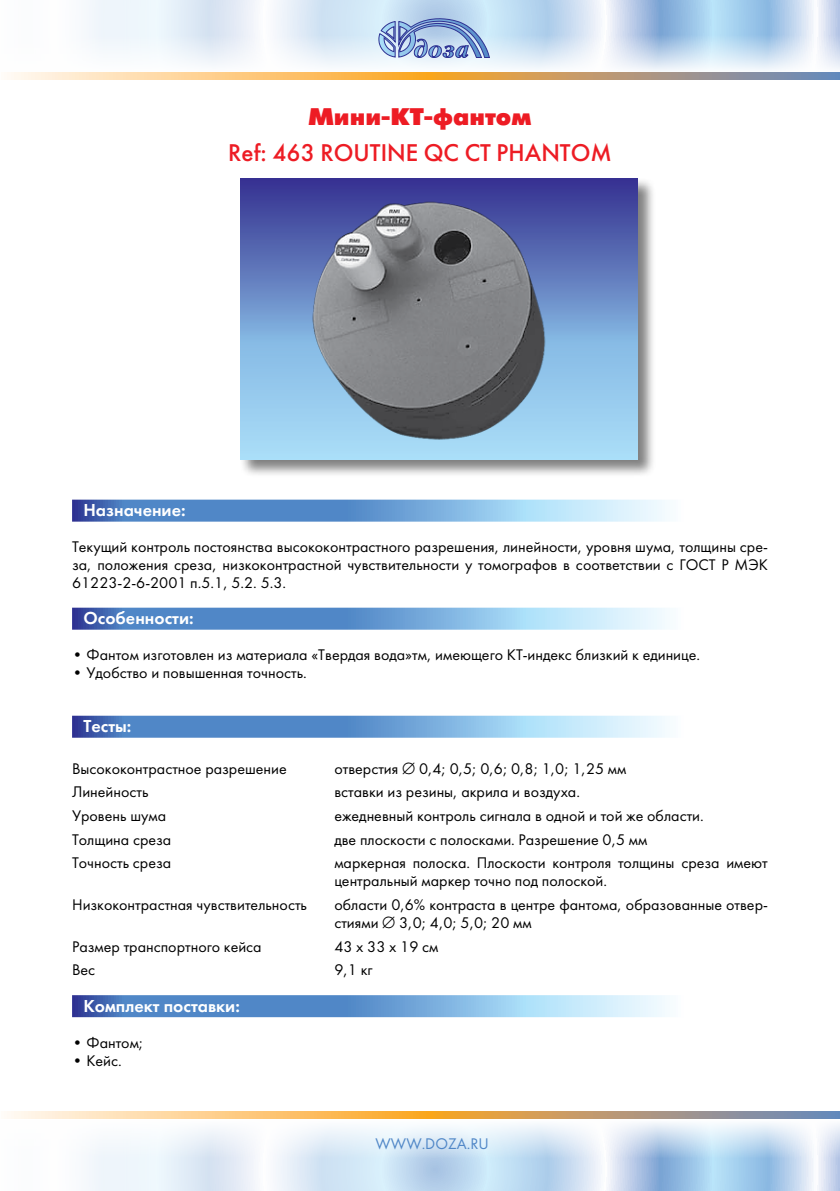
<style>
.page{position:relative;width:840px;height:1191px;background:#fff}
.page>*{position:absolute;margin:0;border:0;box-sizing:border-box;transform-origin:0 0}
.t1{font:24px "Futura Futuris";color:#ed1c24}
.t2{font:24px "Futura Futuris X";color:#ed1c24}
.t3{font:18px "Futura Demi";color:#fff}
.t4{font:16px/18px "Futura";color:#000}
.t5{font:16px "Futura";color:#5087c7}
</style>
<div class="page">
<svg style="left:87px;top:0;width:752px;height:34px;background:#cadff2"></svg>
<svg style="left:87px;top:1158px;width:752px;height:33px;background:#cadef1"></svg>
<svg style="left:7px;top:1111px;width:832px;height:8px;background:#d8b380"></svg>
<svg style="left:88px;top:34px;width:751px;height:37px"></svg>
<svg style="left:88px;top:1123px;width:751px;height:35px"></svg>
<svg style="left:378px;top:18px;width:112px;height:40px;background:#95add7"></svg>
<svg style="left:7px;top:72px;width:832px;height:8px;background:#d8b380"></svg>
<div style="left:239px;top:177px;width:424px;height:309px;background:#000;opacity:.5"></div>
<svg style="left:240px;top:178px;width:397px;height:281px;background:#7494cc"></svg>
<img style="left:295px;top:186px;width:279px;height:266px">
<svg style="left:72px;top:499px;width:595px;height:22px;background:#7eaad9"></svg>
<svg style="left:72px;top:607px;width:595px;height:22px;background:#7eaad9"></svg>
<svg style="left:72px;top:715px;width:595px;height:22px;background:#7eabd9"></svg>
<svg style="left:72px;top:995px;width:595px;height:22px;background:#7ba8d8"></svg>
<h1 class="t2" style="left:308px;top:102px;width:224px">Мини-КТ-фантом</h1>
<h1 class="t1" style="left:228px;top:138px;width:385px">Ref: 463 ROUTINE QC CT PHANTOM</h1>
<p class="t3" style="left:83px;top:499px;width:104px">Hазначение:</p>
<p class="t4" style="left:72px;top:537px;width:697px;text-align:justify">Текущий контроль постоянства высококонтрастного разрешения, линейности, уровня шума, толщины сре&shy;за, положения среза, низкоконтрастной чувствительности у томографов в соответствии с ГОСТ Р МЭК 61223-2-6-2001 п.5.1, 5.2. 5.3.</p>
<p class="t3" style="left:83px;top:607px;width:112px">Особенности:</p>
<p class="t4" style="left:72px;top:645px;width:629px">• Фантом изготовлен из материала «Твердая вода»тм, имеющего КТ-индекс близкий к единице.</p>
<p class="t4" style="left:72px;top:663px;width:236px">• Удобство и повышенная точность.</p>
<p class="t3" style="left:83px;top:715px;width:49px">Тесты:</p>
<p class="t4" style="left:72px;top:759px;width:216px">Высококонтрастное разрешение</p>
<p class="t4" style="left:334px;top:759px;width:293px">отверстия ∅ 0,4; 0,5; 0,6; 0,8; 1,0; 1,25 мм</p>
<p class="t4" style="left:72px;top:783px;width:78px">Линейность</p>
<p class="t4" style="left:334px;top:783px;width:247px">вставки из резины, акрила и воздуха.</p>
<p class="t4" style="left:72px;top:806px;width:96px">Уровень шума</p>
<p class="t4" style="left:334px;top:806px;width:371px">ежедневный контроль сигнала в одной и той же области.</p>
<p class="t4" style="left:72px;top:830px;width:101px">Толщина среза</p>
<p class="t4" style="left:334px;top:830px;width:314px">две плоскости с полосками. Разрешение 0,5 мм</p>
<p class="t4" style="left:72px;top:854px;width:101px">Точность среза</p>
<p class="t4" style="left:334px;top:854px;width:435px">маркерная полоска. Плоскости контроля толщины среза имеют центральный маркер точно под полоской.</p>
<p class="t4" style="left:72px;top:895px;width:236px">Низкоконтрастная чувствительность</p>
<p class="t4" style="left:334px;top:895px;width:435px">области 0,6% контраста в центре фантома, образованные отвер&shy;стиями ∅ 3,0; 4,0; 5,0; 20 мм</p>
<p class="t4" style="left:72px;top:937px;width:191px">Размер транспортного кейса</p>
<p class="t4" style="left:334px;top:937px;width:105px">43 х 33 х 19 см</p>
<p class="t4" style="left:72px;top:961px;width:25px">Вес</p>
<p class="t4" style="left:334px;top:961px;width:40px">9,1 кг</p>
<p class="t3" style="left:83px;top:994px;width:158px">Комплект поставки:</p>
<p class="t4" style="left:72px;top:1033px;width:73px">• Фантом;</p>
<p class="t4" style="left:72px;top:1051px;width:51px">• Кейс.</p>
<p class="t5" style="left:375px;top:1133px;width:114px">WWW.DOZA.RU</p>
</div>
